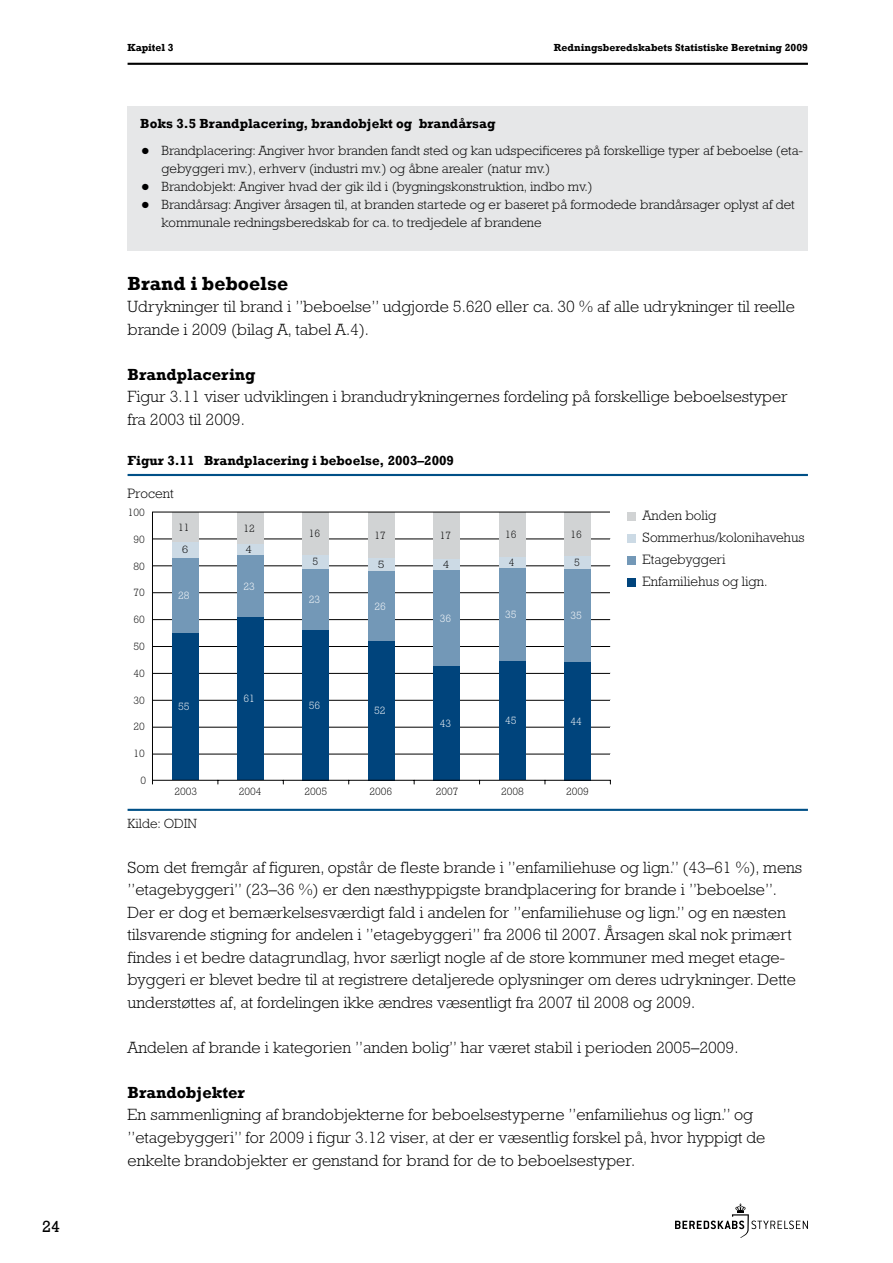
<style>
.page{position:relative;width:893px;height:1263px;background:#fff}
.page>*{position:absolute;margin:0;border:0;box-sizing:border-box;transform-origin:0 0}
.t1{font:700 19.5px "Rockwell";color:#000}
.t2{font:300 16.5px/22.5px "Rockwell";color:#000}
.t3{font:700 16.5px "Rockwell";color:#000}
.t4{font:16.5px "Rockwell";color:#000}
.t5{font:300 13.8px/21.9px "Rockwell";color:#000}
.t6{font:300 13.5px/18px "Rockwell";color:#000}
.t7{font:700 13.5px "Rockwell";color:#000}
.t8{font:300 10.65px "Rockwell";color:#000}
.t9{font:300 10.65px "Rockwell";color:#fff}
.t10{font:300 10.65px "Rockwell";color:#000;scale:1.15 1}
.t11{font:300 10.65px "Rockwell";color:#000;scale:1.17 1}
.t12{font:700 10.5px "Rockwell";color:#000}
.s1{font-weight:800;font-size:21px}
</style>
<div class="page">
<hr style="left:128px;top:63px;width:680px;height:2px;background:#000">
<svg style="left:675px;top:1203px;width:133px;height:35px"></svg>
<hr style="left:128px;top:474px;width:680px;height:2px;background:#005087">
<hr style="left:128px;top:809px;width:680px;height:2px;background:#005087">
<div style="left:128px;top:106px;width:680px;height:145px;background:#e6e7e8"></div>
<hr style="left:152px;top:539px;width:458px;height:1px;background:#000">
<hr style="left:152px;top:566px;width:458px;height:1px;background:#000">
<hr style="left:152px;top:592px;width:458px;height:1px;background:#000">
<hr style="left:152px;top:619px;width:458px;height:1px;background:#000">
<hr style="left:152px;top:646px;width:458px;height:1px;background:#000">
<hr style="left:152px;top:673px;width:458px;height:1px;background:#000">
<hr style="left:152px;top:700px;width:458px;height:1px;background:#000">
<hr style="left:152px;top:727px;width:458px;height:1px;background:#000">
<hr style="left:152px;top:754px;width:458px;height:1px;background:#000">
<div style="left:627px;top:512px;width:9px;height:9px;background:#d1d3d4"></div>
<div style="left:627px;top:534px;width:9px;height:9px;background:#ccdae5"></div>
<div style="left:627px;top:556px;width:9px;height:8px;background:#7398b7"></div>
<div style="left:627px;top:578px;width:9px;height:8px;background:#00447c"></div>
<div style="left:172px;top:633px;width:26px;height:147px;background:#00447c"></div>
<div style="left:237px;top:617px;width:26px;height:163px;background:#00447c"></div>
<div style="left:303px;top:630px;width:26px;height:150px;background:#00447c"></div>
<div style="left:368px;top:641px;width:26px;height:139px;background:#00447c"></div>
<div style="left:434px;top:666px;width:26px;height:114px;background:#00447c"></div>
<div style="left:499px;top:661px;width:26px;height:119px;background:#00447c"></div>
<div style="left:564px;top:662px;width:26px;height:118px;background:#00447c"></div>
<div style="left:172px;top:558px;width:26px;height:74px;background:#7398b7"></div>
<div style="left:237px;top:555px;width:26px;height:61px;background:#7398b7"></div>
<div style="left:303px;top:568px;width:26px;height:62px;background:#7398b7"></div>
<div style="left:368px;top:571px;width:26px;height:70px;background:#7398b7"></div>
<div style="left:434px;top:570px;width:26px;height:96px;background:#7398b7"></div>
<div style="left:499px;top:567px;width:26px;height:93px;background:#7398b7"></div>
<div style="left:564px;top:569px;width:26px;height:93px;background:#7398b7"></div>
<div style="left:172px;top:541px;width:26px;height:16px;background:#ccdae5"></div>
<div style="left:237px;top:544px;width:26px;height:11px;background:#ccdae5"></div>
<div style="left:303px;top:555px;width:26px;height:13px;background:#ccdae5"></div>
<div style="left:368px;top:558px;width:26px;height:13px;background:#ccdae5"></div>
<div style="left:434px;top:558px;width:26px;height:12px;background:#ccdae5"></div>
<div style="left:499px;top:556px;width:26px;height:11px;background:#ccdae5"></div>
<div style="left:564px;top:556px;width:26px;height:13px;background:#ccdae5"></div>
<div style="left:172px;top:512px;width:26px;height:29px;background:#d1d3d4"></div>
<div style="left:237px;top:512px;width:26px;height:32px;background:#d1d3d4"></div>
<div style="left:303px;top:512px;width:26px;height:43px;background:#d1d3d4"></div>
<div style="left:368px;top:512px;width:26px;height:45px;background:#d1d3d4"></div>
<div style="left:434px;top:512px;width:26px;height:46px;background:#d1d3d4"></div>
<div style="left:499px;top:512px;width:26px;height:44px;background:#d1d3d4"></div>
<div style="left:564px;top:512px;width:26px;height:44px;background:#d1d3d4"></div>
<hr style="left:152px;top:512px;width:1px;height:268px;background:#000">
<hr style="left:152px;top:780px;width:458px;height:1px;background:#000">
<hr style="left:152px;top:512px;width:458px;height:1px;background:#000">
<p class="t4" style="left:42px;top:1217px;width:19px">24</p>
<p class="t12" style="left:128px;top:41px;width:48px">Kapitel 3</p>
<p class="t12" style="left:554px;top:41px;width:255px">Redningsberedskabets Statistiske Beretning 2009</p>
<p class="t7" style="left:140px;top:116px;width:357px">Boks 3.5 Brandplacering, brandobjekt og brandårsag</p>
<p class="t6" style="left:162px;top:142px;width:643px;text-indent:-21px"><span class="s1">•</span> Brandplacering: Angiver hvor branden fandt sted og kan udspecificeres på forskellige typer af beboelse (eta&shy;gebyggeri mv.), erhverv (industri mv.) og åbne arealer (natur mv.)</p>
<p class="t6" style="left:140px;top:178px;width:454px"><span class="s1">•</span> Brandobjekt: Angiver hvad der gik ild i (bygningskonstruktion, indbo mv.)</p>
<p class="t6" style="left:162px;top:196px;width:635px;text-indent:-21px"><span class="s1">•</span> Brandårsag: Angiver årsagen til, at branden startede og er baseret på formodede brandårsager oplyst af det kommunale redningsberedskab for ca. to tredjedele af brandene</p>
<p class="t1" style="left:128px;top:271px;width:162px">Brand i beboelse</p>
<p class="t2" style="left:128px;top:295px;width:669px">Udrykninger til brand i ”beboelse” udgjorde 5.620 eller ca. 30 % af alle udrykninger til reelle brande i 2009 (bilag A, tabel A.4).</p>
<p class="t3" style="left:128px;top:364px;width:129px">Brandplacering</p>
<p class="t2" style="left:128px;top:385px;width:662px">Figur 3.11 viser udviklingen i brandudrykningernes fordeling på forskellige beboelsestyper fra 2003 til 2009.</p>
<p class="t7" style="left:128px;top:453px;width:328px">Figur 3.11 Brandplacering i beboelse, 2003–2009</p>
<p class="t5" style="left:128px;top:483px;width:48px">Procent</p>
<p class="t8" style="left:128px;top:506px;width:19px">100</p>
<p class="t8" style="left:133px;top:533px;width:13px">90</p>
<p class="t8" style="left:133px;top:560px;width:13px">80</p>
<p class="t8" style="left:133px;top:587px;width:13px">70</p>
<p class="t8" style="left:133px;top:614px;width:13px">60</p>
<p class="t8" style="left:133px;top:640px;width:13px">50</p>
<p class="t8" style="left:133px;top:667px;width:13px">40</p>
<p class="t8" style="left:133px;top:694px;width:13px">30</p>
<p class="t8" style="left:133px;top:721px;width:13px">20</p>
<p class="t8" style="left:133px;top:748px;width:13px">10</p>
<p class="t8" style="left:141px;top:774px;width:7px">0</p>
<p class="t8" style="left:178px;top:521px;width:13px">11</p>
<p class="t8" style="left:243px;top:522px;width:13px">12</p>
<p class="t10" style="left:182px;top:544px;width:7px">6</p>
<p class="t10" style="left:245px;top:544px;width:7px">4</p>
<p class="t9" style="left:178px;top:589px;width:13px">28</p>
<p class="t9" style="left:178px;top:701px;width:13px">55</p>
<p class="t9" style="left:243px;top:580px;width:13px">23</p>
<p class="t9" style="left:243px;top:693px;width:13px">61</p>
<p class="t8" style="left:309px;top:528px;width:13px">16</p>
<p class="t8" style="left:374px;top:529px;width:13px">17</p>
<p class="t8" style="left:440px;top:529px;width:13px">17</p>
<p class="t8" style="left:505px;top:528px;width:13px">16</p>
<p class="t8" style="left:571px;top:528px;width:13px">16</p>
<p class="t8" style="left:312px;top:556px;width:7px">5</p>
<p class="t11" style="left:378px;top:558px;width:7px">5</p>
<p class="t11" style="left:443px;top:558px;width:7px">4</p>
<p class="t8" style="left:509px;top:556px;width:7px">4</p>
<p class="t8" style="left:574px;top:557px;width:7px">5</p>
<p class="t9" style="left:309px;top:593px;width:13px">23</p>
<p class="t9" style="left:309px;top:699px;width:13px">56</p>
<p class="t9" style="left:374px;top:600px;width:13px">26</p>
<p class="t9" style="left:374px;top:705px;width:13px">52</p>
<p class="t9" style="left:440px;top:612px;width:13px">36</p>
<p class="t9" style="left:505px;top:608px;width:13px">35</p>
<p class="t9" style="left:571px;top:610px;width:13px">35</p>
<p class="t9" style="left:440px;top:717px;width:13px">43</p>
<p class="t9" style="left:505px;top:715px;width:13px">45</p>
<p class="t9" style="left:571px;top:715px;width:13px">44</p>
<p class="t5" style="left:643px;top:505px;width:164px">Anden bolig<br>Sommerhus/kolonihavehus<br>Etagebyggeri<br>Enfamiliehus og lign.</p>
<p class="t8" style="left:174px;top:785px;width:24px">2003</p>
<p class="t8" style="left:239px;top:785px;width:24px">2004</p>
<p class="t8" style="left:304px;top:785px;width:24px">2005</p>
<p class="t8" style="left:370px;top:785px;width:24px">2006</p>
<p class="t8" style="left:436px;top:785px;width:24px">2007</p>
<p class="t8" style="left:501px;top:785px;width:24px">2008</p>
<p class="t8" style="left:566px;top:785px;width:24px">2009</p>
<p class="t6" style="left:128px;top:814px;width:71px">Kilde: ODIN</p>
<p class="t2" style="left:128px;top:856px;width:676px">Som det fremgår af figuren, opstår de fleste brande i ”enfamiliehuse og lign.” (43–61 %), mens ”etagebyggeri” (23–36 %) er den næsthyppigste brandplacering for brande i ”beboelse”.<br>Der er dog et bemærkelsesværdigt fald i andelen for ”enfamiliehuse og lign.” og en næsten tilsvarende stigning for andelen i ”etagebyggeri” fra 2006 til 2007. Årsagen skal nok primært findes i et bedre datagrundlag, hvor særligt nogle af de store kommuner med meget etage&shy;byggeri er blevet bedre til at registrere detaljerede oplysninger om deres udrykninger. Dette understøttes af, at fordelingen ikke ændres væsentligt fra 2007 til 2008 og 2009.</p>
<p class="t2" style="left:128px;top:1036px;width:612px">Andelen af brande i kategorien ”anden bolig” har været stabil i perioden 2005–2009.</p>
<p class="t3" style="left:128px;top:1082px;width:119px">Brandobjekter</p>
<p class="t2" style="left:128px;top:1103px;width:639px">En sammenligning af brandobjekterne for beboelsestyperne ”enfamiliehus og lign.” og ”etagebyggeri” for 2009 i figur 3.12 viser, at der er væsentlig forskel på, hvor hyppigt de enkelte brandobjekter er genstand for brand for de to beboelsestyper.</p>
</div>
